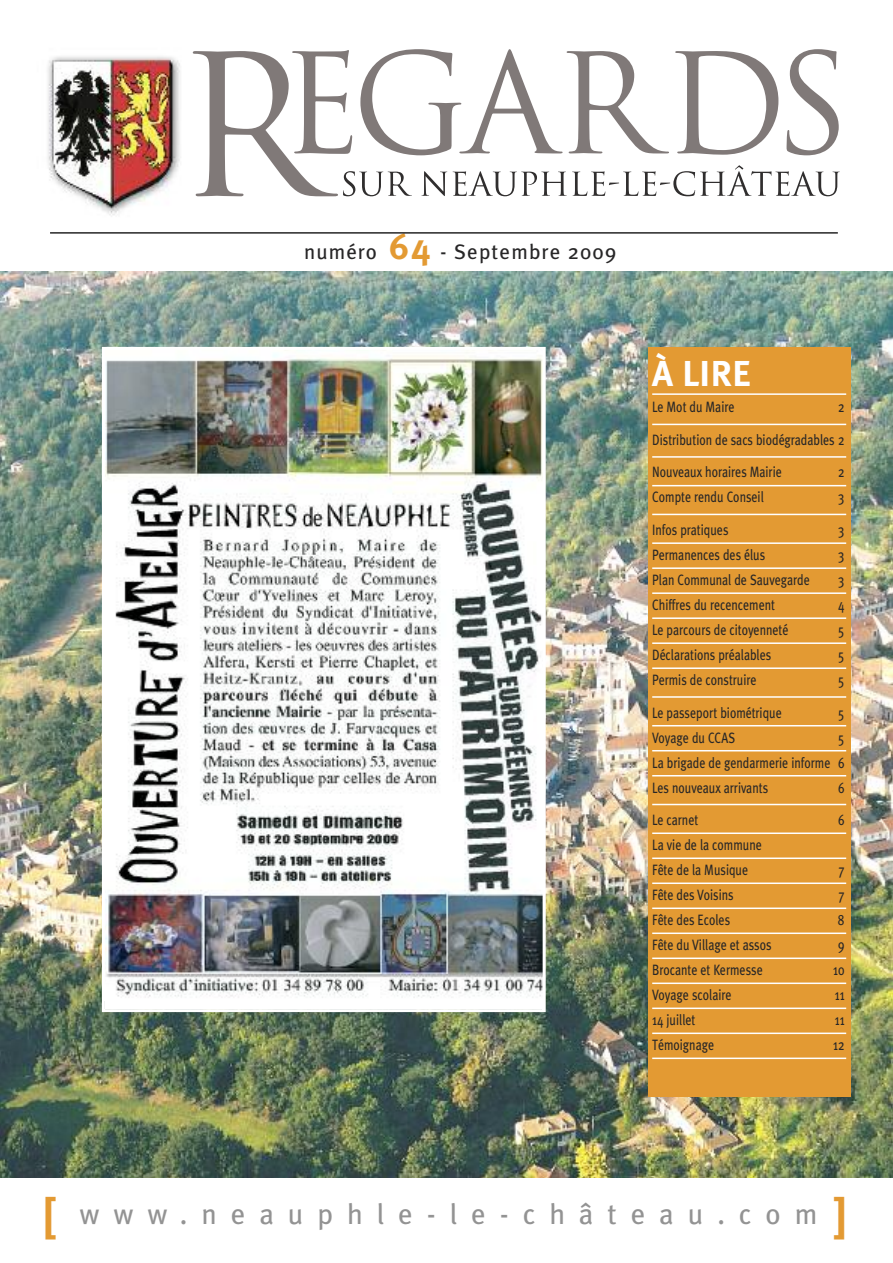
<style>
.page{position:relative;width:893px;height:1263px;background:#fff}
.page>*{position:absolute;margin:0;border:0;box-sizing:border-box;transform-origin:0 0}
.t1{font:700 36px "Meta Plus";color:#fff}
.t2{font:28.8px "Meta Plus";letter-spacing:.485em;color:#939393}
.t3{font:21px "Meta Plus";letter-spacing:.055em;color:#272627}
.t4{font:15px/25px "Meta Plus";color:#272627;text-align:justify;scale:.8 1}
.s1{font-weight:700;font-size:36px;color:#e39a33}
.s2{font-weight:700;font-size:48px;color:#e39a33}
</style>
<div class="page">
<img style="left:0;top:272px;width:893px;height:906px">
<div style="left:648px;top:347px;width:202px;height:750px;background:#e39a33"></div>
<hr style="left:652px;top:393px;width:194px;height:2px;background:#fff">
<hr style="left:652px;top:424px;width:194px;height:1px;background:#fff">
<hr style="left:652px;top:456px;width:194px;height:2px;background:#fff">
<hr style="left:652px;top:485px;width:194px;height:1px;background:#fff">
<hr style="left:652px;top:514px;width:194px;height:1px;background:#fff">
<hr style="left:652px;top:542px;width:194px;height:2px;background:#fff">
<hr style="left:652px;top:567px;width:194px;height:2px;background:#fff">
<hr style="left:652px;top:592px;width:194px;height:2px;background:#fff">
<hr style="left:652px;top:617px;width:194px;height:2px;background:#fff">
<hr style="left:652px;top:642px;width:194px;height:2px;background:#fff">
<hr style="left:652px;top:667px;width:194px;height:2px;background:#fff">
<hr style="left:652px;top:696px;width:194px;height:2px;background:#fff">
<hr style="left:652px;top:725px;width:194px;height:1px;background:#fff">
<hr style="left:652px;top:750px;width:194px;height:1px;background:#fff">
<hr style="left:652px;top:775px;width:194px;height:1px;background:#fff">
<hr style="left:652px;top:804px;width:194px;height:1px;background:#fff">
<hr style="left:652px;top:832px;width:194px;height:2px;background:#fff">
<hr style="left:652px;top:857px;width:194px;height:2px;background:#fff">
<hr style="left:652px;top:882px;width:194px;height:2px;background:#fff">
<hr style="left:652px;top:907px;width:194px;height:2px;background:#fff">
<hr style="left:652px;top:932px;width:194px;height:2px;background:#fff">
<hr style="left:652px;top:957px;width:194px;height:2px;background:#fff">
<hr style="left:652px;top:982px;width:194px;height:2px;background:#fff">
<hr style="left:652px;top:1007px;width:194px;height:2px;background:#fff">
<hr style="left:652px;top:1032px;width:194px;height:2px;background:#fff">
<hr style="left:652px;top:1057px;width:194px;height:2px;background:#fff">
<img style="left:47px;top:52px;width:154px;height:163px">
<svg style="left:193px;top:49px;width:647px;height:147px"></svg>
<hr style="left:50px;top:232px;width:788px;height:2px;background:#272627">
<img style="left:106px;top:351px;width:436px;height:649px">
<div style="left:102px;top:347px;width:444px;height:665px;border:3px solid #fff"></div>
<h3 class="t3" style="left:304px;top:239px;width:314px">numéro <span class="s1">64</span> - Septembre 2009</h3>
<h1 class="t1" style="left:652px;top:352px;width:101px">À LIRE</h1>
<p class="t4" style="left:652px;top:395px;width:104px">Le Mot du Maire</p>
<p class="t4" style="left:652px;top:391px;width:242px;line-height:32.5px;text-indent:186px">2<br>Distribution de sacs biodégradables 2<br>Nouveaux horaires Mairie</p>
<p class="t4" style="left:838px;top:460px;width:10px">2</p>
<p class="t4" style="left:652px;top:485px;width:141px">Compte rendu Conseil</p>
<p class="t4" style="left:838px;top:485px;width:9px">3</p>
<p class="t4" style="left:652px;top:517px;width:97px">Infos pratiques</p>
<p class="t4" style="left:838px;top:517px;width:9px">3</p>
<p class="t4" style="left:652px;top:542px;width:143px">Permanences des élus</p>
<p class="t4" style="left:838px;top:542px;width:9px">3</p>
<p class="t4" style="left:652px;top:567px;width:199px">Plan Communal de Sauvegarde</p>
<p class="t4" style="left:838px;top:567px;width:9px">3</p>
<p class="t4" style="left:652px;top:592px;width:155px">Chiffres du recencement</p>
<p class="t4" style="left:838px;top:592px;width:10px">4</p>
<p class="t4" style="left:652px;top:617px;width:172px">Le parcours de citoyenneté</p>
<p class="t4" style="left:838px;top:617px;width:9px">5</p>
<p class="t4" style="left:652px;top:642px;width:150px">Déclarations préalables</p>
<p class="t4" style="left:838px;top:642px;width:9px">5</p>
<p class="t4" style="left:652px;top:667px;width:132px">Permis de construire</p>
<p class="t4" style="left:838px;top:667px;width:9px">5</p>
<p class="t4" style="left:652px;top:700px;width:164px">Le passeport biométrique</p>
<p class="t4" style="left:838px;top:700px;width:9px">5</p>
<p class="t4" style="left:652px;top:725px;width:105px">Voyage du CCAS</p>
<p class="t4" style="left:652px;top:725px;width:242px;text-indent:186px">5<br>La brigade de gendarmerie informe 6<br>Les nouveaux arrivants</p>
<p class="t4" style="left:838px;top:775px;width:10px">6</p>
<p class="t4" style="left:652px;top:807px;width:59px">Le carnet</p>
<p class="t4" style="left:838px;top:807px;width:10px">6</p>
<p class="t4" style="left:652px;top:832px;width:139px">La vie de la commune<br>Fête de la Musique</p>
<p class="t4" style="left:838px;top:857px;width:9px">7</p>
<p class="t4" style="left:652px;top:882px;width:103px">Fête des Voisins</p>
<p class="t4" style="left:838px;top:882px;width:9px">7</p>
<p class="t4" style="left:652px;top:907px;width:99px">Fête des Ecoles</p>
<p class="t4" style="left:838px;top:907px;width:10px">8</p>
<p class="t4" style="left:652px;top:932px;width:151px">Fête du Village et assos</p>
<p class="t4" style="left:838px;top:932px;width:10px">9</p>
<p class="t4" style="left:652px;top:957px;width:140px">Brocante et Kermesse</p>
<p class="t4" style="left:833px;top:957px;width:16px">10</p>
<p class="t4" style="left:652px;top:982px;width:101px">Voyage scolaire</p>
<p class="t4" style="left:835px;top:982px;width:14px">11</p>
<p class="t4" style="left:652px;top:1007px;width:56px">14 juillet</p>
<p class="t4" style="left:835px;top:1007px;width:14px">11</p>
<p class="t4" style="left:652px;top:1032px;width:79px">Témoignage</p>
<p class="t4" style="left:833px;top:1032px;width:16px">12</p>
<h2 class="t2" style="left:45px;top:1197px;width:803px"><span class="s2">[</span> www.neauphle-le-château.com<span class="s2">]</span></h2>
</div>
